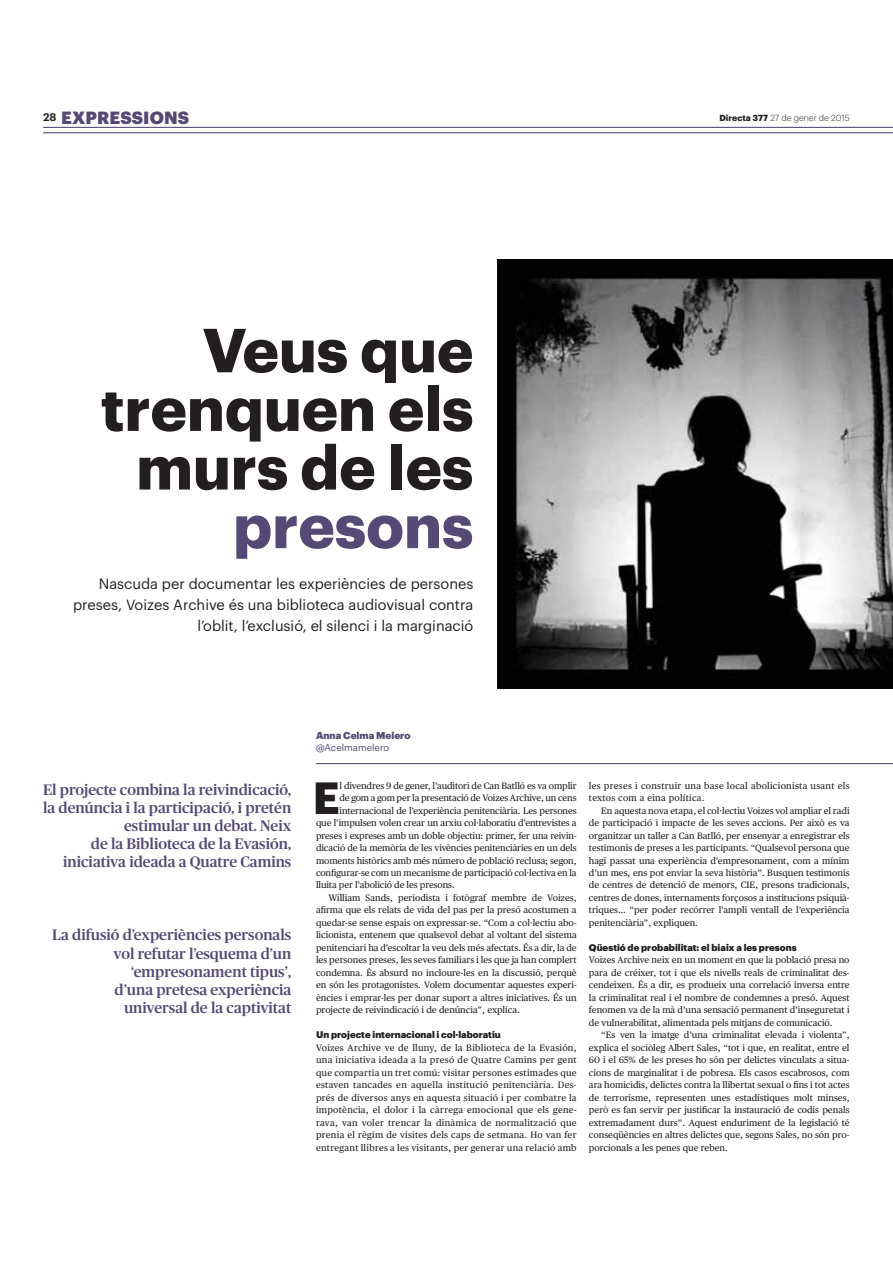
<style>
.page{position:relative;width:893px;height:1263px;background:#fff}
.page>*{position:absolute;margin:0;border:0;box-sizing:border-box;transform-origin:0 0}
.t1{font:700 60.75px/58.7px "Graphik";color:#231f20;text-align:right}
.t2{font:700 60.75px "Graphik";color:#554a76}
.t3{font:700 44.1px "Graphik";color:#231f20}
.t4{font:900 17.4px "Graphik";letter-spacing:.005em;color:#554a76}
.t5{font:500 15.15px/18.3px "Publico";color:#554a76;text-align:right}
.t6{font:14.55px/20.7px "Graphik";color:#231f20;text-align:right}
.t7{font:900 9.75px "Graphik";color:#554a76}
.t8{font:9.6px "Graphik";color:#554a76}
.t9{font:900 9.45px "Graphik";color:#231f20}
.t10{font:9.3px/12.5px "Publico Text";color:#231f20;text-align:justify}
.t11{font:9.3px/12.5px "Publico Text";letter-spacing:.03em;color:#231f20}
.t12{font:300 8.7px "Graphik";color:#231f20}
.s1{font-weight:700}
</style>
<div class="page">
<hr style="left:43px;top:127px;width:850px;height:1px;background:#554a76">
<hr style="left:43px;top:132px;width:850px;height:1px;background:#554a76">
<hr style="left:316px;top:763px;width:577px;height:1px;background:#554a76">
<img style="left:498px;top:260px;width:395px;height:429px">
<h3 class="t4" style="left:43px;top:111px;width:147px"><sup>28</sup> EXPRESSIONS</h3>
<p class="t12" style="left:719px;top:114px;width:132px"><span class="s1">Directa 377</span> 27 de gener de 2015</p>
<h1 class="t1" style="left:101px;top:325px;width:374px">Veus que trenquen els murs de les</h1>
<h1 class="t2" style="left:233px;top:501px;width:242px">presons</h1>
<h3 class="t6" style="left:73px;top:575px;width:402px">Nascuda per documentar les experiències de persones preses, Voizes Archive és una biblioteca audiovisual contra l’oblit, l’exclusió, el silenci i la marginació</h3>
<h3 class="t5" style="left:43px;top:781px;width:250px">El projecte combina la reivindicació, la denúncia i la participació, i pretén estimular un debat. Neix<br>de la Biblioteca de la Evasión, iniciativa ideada a Quatre Camins</h3>
<h3 class="t5" style="left:52px;top:927px;width:241px">La difusió d’experiències personals vol refutar l’esquema d’un ‘empresonament tipus’,<br>d’una pretesa experiència universal de la captivitat</h3>
<p class="t7" style="left:316px;top:731px;width:96px">Anna Celma Melero</p>
<p class="t8" style="left:316px;top:744px;width:75px">@Acelmamelero</p>
<h2 class="t3" style="left:313px;top:779px;width:29px">E</h2>
<p class="t10" style="left:340px;top:780px;width:239px">l divendres 9 de gener, l’auditori de Can Batlló es va omplir</p>
<p class="t10" style="left:340px;top:792px;width:239px">de gom a gom per la presentació de Voizes Archive, un cens</p>
<p class="t10" style="left:340px;top:805px;width:239px">internacional de l’experiència penitenciària. Les persones</p>
<p class="t10" style="left:316px;top:817px;width:262px">que l’impulsen volen crear un arxiu col·laboratiu d’entrevistes a</p>
<p class="t10" style="left:316px;top:830px;width:262px">preses i expreses amb un doble objectiu: primer, fer una reivin-</p>
<p class="t10" style="left:316px;top:842px;width:262px">dicació de la memòria de les vivències penitenciàries en un dels</p>
<p class="t10" style="left:316px;top:855px;width:262px">moments històrics amb més número de població reclusa; segon,</p>
<p class="t10" style="left:316px;top:867px;width:262px">configurar-se com un mecanisme de participació col·lectiva en la</p>
<p class="t10" style="left:316px;top:880px;width:140px">lluita per l’abolició de les presons.</p>
<p class="t10" style="left:328px;top:892px;width:250px">William Sands, periodista i fotògraf membre de Voizes,</p>
<p class="t10" style="left:316px;top:905px;width:262px">afirma que els relats de vida del pas per la presó acostumen a</p>
<p class="t10" style="left:316px;top:917px;width:262px">quedar-se sense espais on expressar-se. “Com a col·lectiu abo-</p>
<p class="t10" style="left:316px;top:930px;width:262px">licionista, entenem que qualsevol debat al voltant del sistema</p>
<p class="t10" style="left:316px;top:942px;width:262px">penitenciari ha d’escoltar la veu dels més afectats. És a dir, la de</p>
<p class="t10" style="left:316px;top:955px;width:262px">les persones preses, les seves familiars i les que ja han complert</p>
<p class="t10" style="left:316px;top:967px;width:262px">condemna. És absurd no incloure-les en la discussió, perquè</p>
<p class="t10" style="left:316px;top:980px;width:262px">en són les protagonistes. Volem documentar aquestes experi-</p>
<p class="t10" style="left:316px;top:992px;width:262px">ències i emprar-les per donar suport a altres iniciatives. És un</p>
<p class="t10" style="left:316px;top:1005px;width:205px">projecte de reivindicació i de denúncia”, explica.</p>
<p class="t9" style="left:316px;top:1031px;width:186px">Un projecte internacional i col·laboratiu</p>
<p class="t10" style="left:316px;top:1042px;width:262px">Voizes Archive ve de lluny, de la Biblioteca de la Evasión, una iniciativa ideada a la presó de Quatre Camins per gent que compartia un tret comú: visitar persones estimades que estaven tancades en aquella institució penitenciària. Des&shy;prés de diversos anys en aquesta situació i per combatre la impotència, el dolor i la càrrega emocional que els gene&shy;rava, van voler trencar la dinàmica de normalització que prenia el règim de visites dels caps de setmana. Ho van fer entregant llibres a les visitants, per generar una relació amb</p>
<p class="t11" style="left:589px;top:780px;width:262px">les preses i construir una base local abolicionista usant els textos com a eina política.</p>
<p class="t10" style="left:589px;top:805px;width:262px;text-indent:12px">En aquesta nova etapa, el col·lectiu Voizes vol ampliar el radi de participació i impacte de les seves accions. Per això es va organitzar un taller a Can Batlló, per ensenyar a enregistrar els testimonis de preses a les participants. “Qualsevol persona que hagi passat una experiència d’empresonament, com a mínim d’un mes, ens pot enviar la seva història”. Busquen testimonis de centres de detenció de menors, CIE, presons tradicionals, centres de dones, internaments forçosos a institucions psiquià&shy;triques… “per poder recórrer l’ampli ventall de l’experiència penitenciària”, expliquen.</p>
<p class="t9" style="left:589px;top:944px;width:209px">Qüestió de probabilitat: el biaix a les presons</p>
<p class="t10" style="left:589px;top:955px;width:262px">Voizes Archive neix en un moment en que la població presa no para de créixer, tot i que els nivells reals de criminalitat des&shy;cendeixen. És a dir, es produeix una correlació inversa entre la criminalitat real i el nombre de condemnes a presó. Aquest fenomen va de la mà d’una sensació permanent d’inseguretat i de vulnerabilitat, alimentada pels mitjans de comunicació.</p>
<p class="t10" style="left:589px;top:1030px;width:262px;text-indent:12px">“Es ven la imatge d’una criminalitat elevada i violenta”, explica el sociòleg Albert Sales, “tot i que, en realitat, entre el 60 i el 65% de les preses ho són per delictes vinculats a situa&shy;cions de marginalitat i de pobresa. Els casos escabrosos, com ara homicidis, delictes contra la llibertat sexual o fins i tot actes de terrorisme, representen unes estadístiques molt minses, però es fan servir per justificar la instauració de codis penals extremadament durs”. Aquest enduriment de la legislació té conseqüències en altres delictes que, segons Sales, no són pro&shy;porcionals a les penes que reben.</p>
</div>
